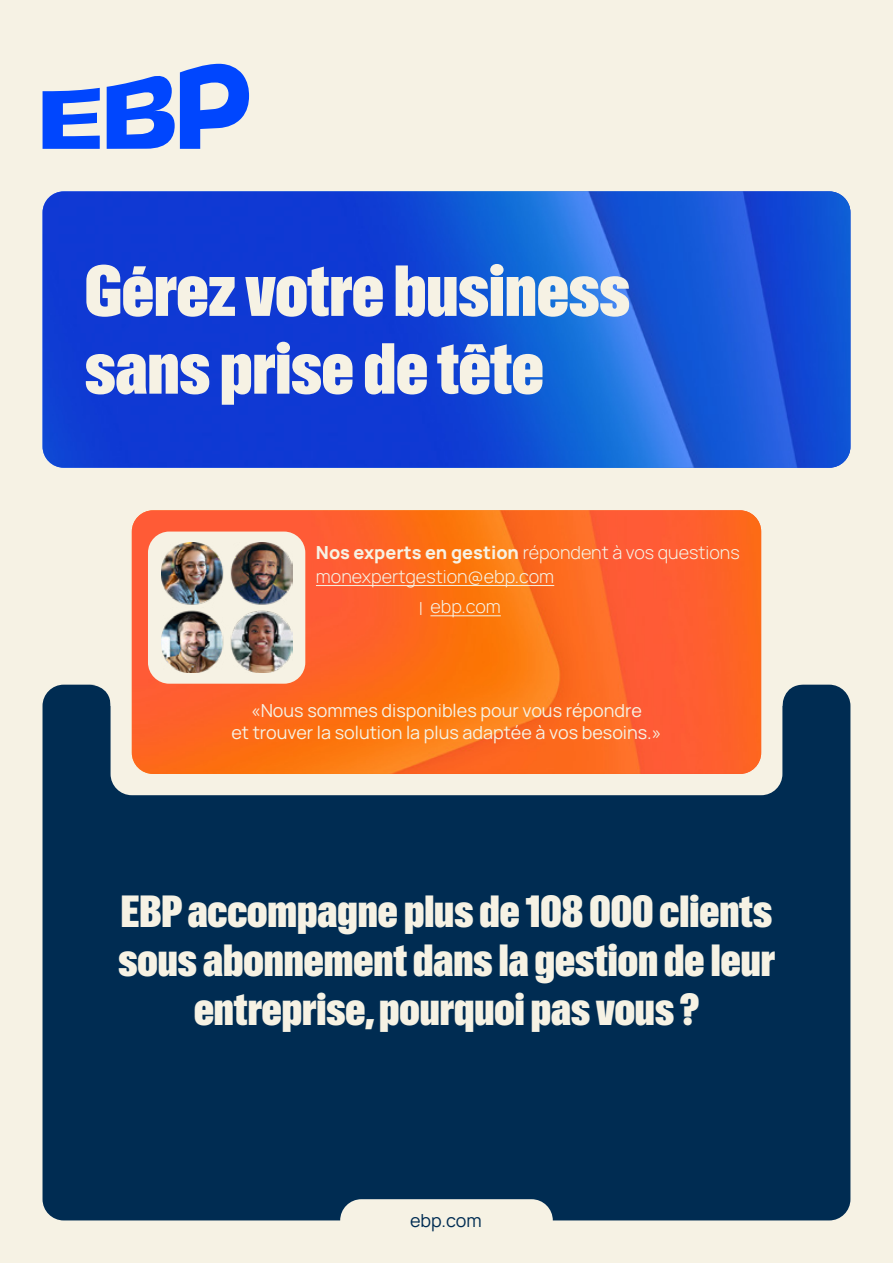
<style>
.page{position:relative;width:893px;height:1263px;background:#f6f2e4}
.page>*{position:absolute;margin:0;border:0;box-sizing:border-box;transform-origin:0 0}
.t1{font:extra-condensed 72px/77.7px "EBP Gravity Cyrillic";color:#f6f2e4}
.t2{font:extra-condensed 45px/48.6px "EBP Gravity Cyrillic";color:#f6f2e4;text-align:center}
.t3{font:18px/21.6px "Manrope";color:#f6f2e4;text-align:center}
.t4{font:300 18px/24px "Manrope";color:#f6f2e4}
.t5{font:18px "Manrope";color:#002c52}
.s1{font-weight:800}
</style>
<div class="page">
<div style="left:43px;top:685px;width:807px;height:535px;background:#002c52;border-radius:21px"></div>
<div style="left:111px;top:489px;width:671px;height:306px;background:#f6f2e4;border-radius:21px"></div>
<img style="left:43px;top:191px;width:807px;height:277px">
<svg style="left:43px;top:88px;width:57px;height:61px"></svg>
<svg style="left:107px;top:64px;width:142px;height:85px"></svg>
<div style="left:340px;top:1199px;width:213px;height:43px;background:#f6f2e4;border-radius:21px"></div>
<svg style="left:89px;top:663px;width:715px;height:43px"></svg>
<img style="left:132px;top:510px;width:629px;height:264px">
<hr style="left:316px;top:585px;width:238px;height:1px;background:#f6f2e4">
<hr style="left:430px;top:615px;width:71px;height:1px;background:#f6f2e4">
<div style="left:148px;top:531px;width:157px;height:153px;background:#f6f2e4;border-radius:21px"></div>
<img style="left:161px;top:543px;width:131px;height:129px">
<h1 class="t1" style="left:85px;top:252px;width:546px">Gérez votre business sans prise de tête</h1>
<p class="t4" style="left:316px;top:539px;width:425px"><span class="s1">Nos experts en gestion</span> répondent à vos questions monexpertgestion@ebp.com</p>
<p class="t4" style="left:419px;top:593px;width:83px">| ebp.com</p>
<p class="t3" style="left:231px;top:699px;width:432px">«Nous sommes disponibles pour vous répondre<br>et trouver la solution la plus adaptée à vos besoins.»</p>
<p class="t2" style="left:119px;top:888px;width:658px">EBP accompagne plus de 108 000 clients sous abonnement dans la gestion de leur entreprise, pourquoi pas vous ?</p>
<p class="t5" style="left:410px;top:1207px;width:73px">ebp.com</p>
</div>
